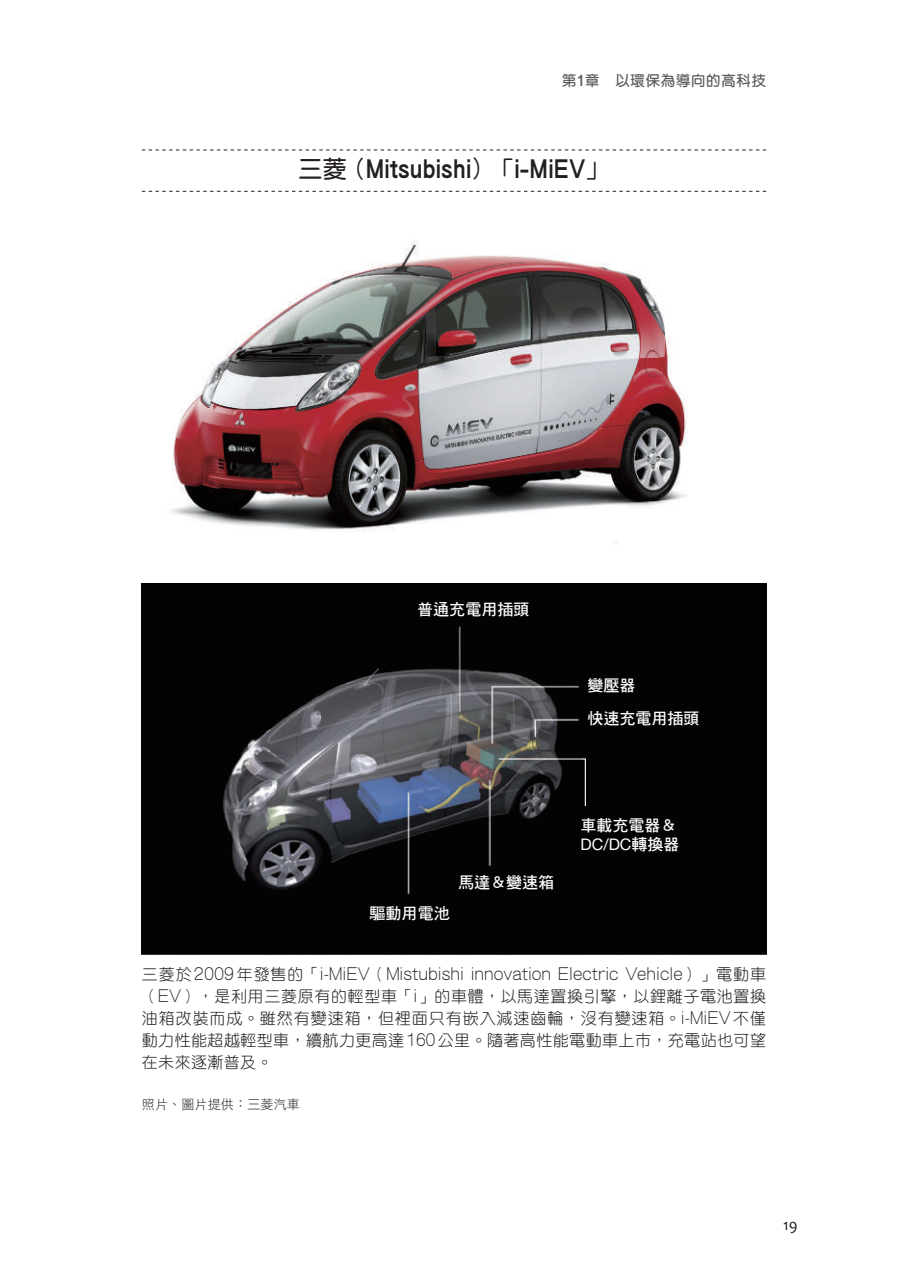
<style>
.page{position:relative;width:908px;height:1276px;background:#fff}
.page>*{position:absolute;margin:0;border:0;box-sizing:border-box;transform-origin:0 0}
.t1{font:800 24px "AR Gothic 1";letter-spacing:.01em;color:#231f20;scale:.9 1}
.t2{font:16px/22px "DF Yuan Std W3";letter-spacing:.025em;color:#231f20;text-align:justify}
.t3{font:300 16px "AR Gothic 1";letter-spacing:.025em;color:#231f20}
.t4{font:16px/33px "DF Hei Std W7";color:#fff}
.t5{font:16px "Helvetica Neue LT Pro";color:#fff}
.t6{font:16px "Candara";color:#231f20}
.t7{font:700 14.4px "AR Yuan B5";letter-spacing:.05em;color:#57585a}
.t8{font:13px "DF Hei Std W3";letter-spacing:.015em;color:#231f20}
.s1{font-family:"AR Gothic 1";font-weight:800}
.s2{font-family:"AR Yuan B5";font-weight:700}
.s3{font-family:"DF Hei Std W7"}
.s4{font-family:"DF Yuan Std W3";font-weight:400}
.s5{font-family:"AR Gothic 1";font-weight:300}
</style>
<div class="page">
<svg style="left:142px;top:191px;width:623px;height:1px"></svg>
<svg style="left:142px;top:149px;width:623px;height:1px"></svg>
<img style="left:170px;top:240px;width:518px;height:304px">
<img style="left:142px;top:583px;width:623px;height:372px">
<p class="t7" style="left:561px;top:73px;width:205px">第<span class="s1">1</span>章　以環保為導向的高科技</p>
<h1 class="t1" style="left:298px;top:158px;width:347px"><span class="s2">三菱（</span>Mitsubishi<span class="s2">）「</span>i-MiEV<span class="s2">」</span></h1>
<p class="t4" style="left:417px;top:592px;width:113px">普通充電用插頭</p>
<p class="t4" style="left:587px;top:669px;width:113px">變壓器<br>快速充電用插頭</p>
<p class="t4" style="left:369px;top:896px;width:81px">驅動用電池</p>
<p class="t4" style="left:458px;top:866px;width:97px">馬達＆變速箱</p>
<p class="t4" style="left:580px;top:808px;width:97px">車載充電器＆</p>
<p class="t5" style="left:580px;top:834px;width:100px">DC/DC<span class="s3">轉換器</span></p>
<p class="t3" style="left:142px;top:966px;width:625px"><span class="s4">三菱於</span>2009<span class="s4">年發售的「</span>i-MiEV<span class="s4">（</span>Mistubishi innovation Electric Vehicle<span class="s4">）」電動車</span></p>
<p class="t2" style="left:142px;top:985px;width:625px">（<span class="s5">EV</span>），是利用三菱原有的輕型車「<span class="s5">i</span>」的車體，以馬達置換引擎，以鋰離子電池置換油箱改裝而成。雖然有變速箱，但裡面只有嵌入減速齒輪，沒有變速箱。<span class="s5">i-MiEV</span>不僅動力性能超越輕型車，續航力更高達<span class="s5">160</span>公里。隨著高性能電動車上市，充電站也可望在未來逐漸普及。</p>
<p class="t8" style="left:142px;top:1097px;width:159px">照片、圖片提供：三菱汽車</p>
<p class="t6" style="left:782px;top:1214px;width:16px">19</p>
</div>
